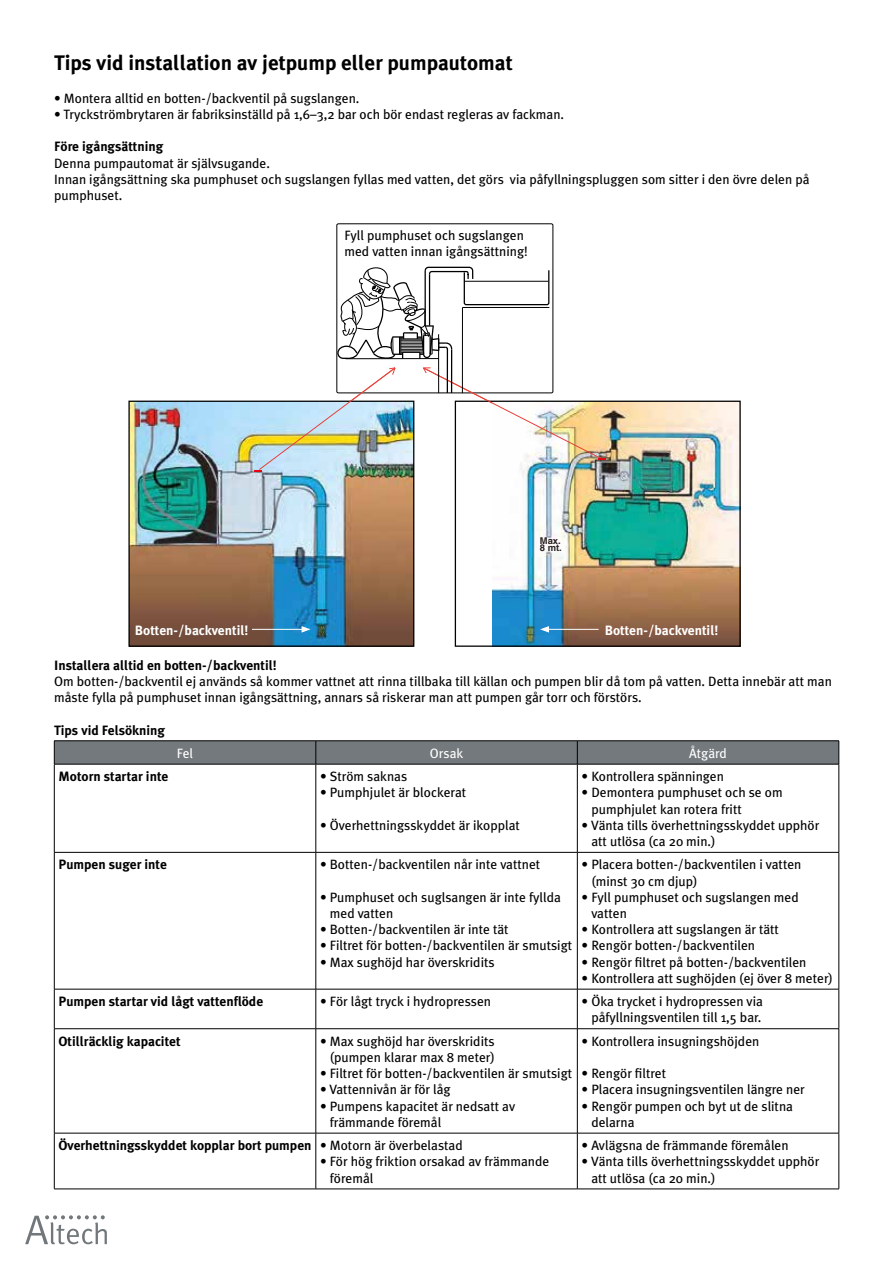
<style>
.page{position:relative;width:893px;height:1263px;background:#fff}
.page>*{position:absolute;margin:0;border:0;box-sizing:border-box;transform-origin:0 0}
.t1{font:700 21px "Meta Plus";color:#000}
.t2{font:13.5px/16.2px "Meta Plus";color:#000}
.t3{font:700 13.5px "Meta Plus";color:#000}
.t4{font:700 13.5px "Meta Plus";color:#fff}
.t5{font:13.5px "Meta Plus";color:#fff}
.t6{font:700 9.45px/7.8px "Helvetica";color:#261f1f}
.s1{font-weight:400}
</style>
<div class="page">
<svg style="left:25px;top:1215px;width:82px;height:29px"></svg>
<img style="left:128px;top:400px;width:613px;height:247px">
<svg style="left:254px;top:266px;width:352px;height:205px"></svg>
<hr style="left:54px;top:740px;width:262px;height:1px;background:#000">
<hr style="left:316px;top:740px;width:261px;height:1px;background:#000">
<hr style="left:577px;top:740px;width:262px;height:1px;background:#000">
<svg style="left:54px;top:741px;width:786px;height:23px;background:#6f7578"></svg>
<hr style="left:54px;top:764px;width:262px;height:1px;background:#000">
<hr style="left:54px;top:764px;width:1px;height:88px;background:#000">
<hr style="left:316px;top:764px;width:261px;height:1px;background:#000">
<hr style="left:316px;top:764px;width:1px;height:88px;background:#000">
<hr style="left:577px;top:764px;width:262px;height:1px;background:#000">
<hr style="left:577px;top:764px;width:1px;height:88px;background:#000">
<hr style="left:839px;top:764px;width:1px;height:88px;background:#000">
<hr style="left:54px;top:852px;width:262px;height:1px;background:#000">
<hr style="left:54px;top:852px;width:1px;height:137px;background:#000">
<hr style="left:316px;top:852px;width:261px;height:1px;background:#000">
<hr style="left:316px;top:852px;width:1px;height:137px;background:#000">
<hr style="left:577px;top:852px;width:262px;height:1px;background:#000">
<hr style="left:577px;top:852px;width:1px;height:137px;background:#000">
<hr style="left:839px;top:852px;width:1px;height:137px;background:#000">
<hr style="left:54px;top:989px;width:262px;height:1px;background:#000">
<hr style="left:54px;top:989px;width:1px;height:39px;background:#000">
<hr style="left:316px;top:989px;width:261px;height:1px;background:#000">
<hr style="left:316px;top:989px;width:1px;height:39px;background:#000">
<hr style="left:577px;top:989px;width:262px;height:1px;background:#000">
<hr style="left:577px;top:989px;width:1px;height:39px;background:#000">
<hr style="left:839px;top:989px;width:1px;height:39px;background:#000">
<hr style="left:54px;top:1028px;width:262px;height:1px;background:#000">
<hr style="left:54px;top:1029px;width:1px;height:104px;background:#000">
<hr style="left:316px;top:1028px;width:261px;height:1px;background:#000">
<hr style="left:316px;top:1029px;width:1px;height:104px;background:#000">
<hr style="left:577px;top:1028px;width:262px;height:1px;background:#000">
<hr style="left:577px;top:1029px;width:1px;height:104px;background:#000">
<hr style="left:839px;top:1029px;width:1px;height:104px;background:#000">
<hr style="left:54px;top:1133px;width:262px;height:1px;background:#000">
<hr style="left:54px;top:1133px;width:1px;height:56px;background:#000">
<hr style="left:316px;top:1133px;width:261px;height:1px;background:#000">
<hr style="left:316px;top:1133px;width:1px;height:56px;background:#000">
<hr style="left:577px;top:1133px;width:262px;height:1px;background:#000">
<hr style="left:577px;top:1133px;width:1px;height:56px;background:#000">
<hr style="left:839px;top:1133px;width:1px;height:56px;background:#000">
<hr style="left:54px;top:1189px;width:262px;height:1px;background:#000">
<hr style="left:316px;top:1189px;width:261px;height:1px;background:#000">
<hr style="left:577px;top:1189px;width:262px;height:1px;background:#000">
<hr style="left:252px;top:629px;width:52px;height:1px;background:#fff">
<svg style="left:302px;top:626px;width:8px;height:7px"></svg>
<hr style="left:547px;top:629px;width:52px;height:1px;background:#fff">
<svg style="left:540px;top:626px;width:9px;height:7px"></svg>
<h1 class="t1" style="left:54px;top:51px;width:460px">Tips vid installation av jetpump eller pumpautomat</h1>
<p class="t2" style="left:54px;top:90px;width:307px">• Montera alltid en botten-/backventil på sugslangen.</p>
<p class="t2" style="left:54px;top:106px;width:512px">• Tryckströmbrytaren är fabriksinställd på 1,6–3,2 bar och bör endast regleras av fackman.</p>
<p class="t3" style="left:54px;top:139px;width:111px">Före igångsättning</p>
<p class="t2" style="left:54px;top:155px;width:757px">Denna pumpautomat är självsugande.<br>Innan igångsättning ska pumphuset och sugslangen fyllas med vatten, det görs via påfyllningspluggen som sitter i den övre delen på pumphuset.</p>
<p class="t2" style="left:344px;top:227px;width:185px">Fyll pumphuset och sugslangen med vatten innan igångsättning!</p>
<p class="t4" style="left:135px;top:622px;width:115px">Botten-/backventil!</p>
<p class="t6" style="left:540px;top:536px;width:23px">Max.<br>8 mt.</p>
<p class="t4" style="left:605px;top:622px;width:115px">Botten-/backventil!</p>
<p class="t3" style="left:54px;top:657px;width:224px">Installera alltid en botten-/backventil!</p>
<p class="t2" style="left:54px;top:673px;width:779px">Om botten-/backventil ej används så kommer vattnet att rinna tillbaka till källan och pumpen blir då tom på vatten. Detta innebär att man måste fylla på pumphuset innan igångsättning, annars så riskerar man att pumpen går torr och förstörs.</p>
<p class="t3" style="left:54px;top:722px;width:112px">Tips vid Felsökning</p>
<p class="t5" style="left:177px;top:745px;width:18px">Fel</p>
<p class="t5" style="left:430px;top:745px;width:35px">Orsak</p>
<p class="t5" style="left:689px;top:745px;width:39px">Åtgärd</p>
<p class="t3" style="left:59px;top:768px;width:111px">Motorn startar inte</p>
<p class="t2" style="left:320px;top:768px;width:89px">• Ström saknas</p>
<p class="t2" style="left:320px;top:784px;width:148px">• Pumphjulet är blockerat</p>
<p class="t2" style="left:320px;top:817px;width:201px">• Överhettningsskyddet är ikopplat</p>
<p class="t2" style="left:582px;top:768px;width:144px">• Kontrollera spänningen</p>
<p class="t2" style="left:591px;top:784px;width:193px;text-indent:-10px">• Demontera pumphuset och se om pumphjulet kan rotera fritt</p>
<p class="t2" style="left:591px;top:817px;width:230px;text-indent:-10px">• Vänta tills överhettningsskyddet upphör att utlösa (ca 20 min.)</p>
<p class="t3" style="left:59px;top:857px;width:110px">Pumpen suger inte</p>
<p class="t2" style="left:320px;top:856px;width:222px">• Botten-/backventilen når inte vattnet</p>
<p class="t2" style="left:330px;top:889px;width:233px;text-indent:-10px">• Pumphuset och suglsangen är inte fyllda med vatten</p>
<p class="t2" style="left:320px;top:921px;width:190px">• Botten-/backventilen är inte tät</p>
<p class="t2" style="left:320px;top:937px;width:254px">• Filtret för botten-/backventilen är smutsigt</p>
<p class="t2" style="left:320px;top:954px;width:176px">• Max sughöjd har överskridits</p>
<p class="t2" style="left:591px;top:856px;width:212px;text-indent:-10px">• Placera botten-/backventilen i vatten (minst 30 cm djup)</p>
<p class="t2" style="left:591px;top:889px;width:209px;text-indent:-10px">• Fyll pumphuset och sugslangen med vatten</p>
<p class="t2" style="left:582px;top:921px;width:199px">• Kontrollera att sugslangen är tätt</p>
<p class="t2" style="left:582px;top:937px;width:175px">• Rengör botten-/backventilen</p>
<p class="t2" style="left:582px;top:954px;width:226px">• Rengör filtret på botten-/backventilen</p>
<p class="t2" style="left:582px;top:970px;width:253px">• Kontrollera att sughöjden (ej över 8 meter)</p>
<p class="t3" style="left:59px;top:993px;width:206px">Pumpen startar vid lågt vattenflöde</p>
<p class="t2" style="left:320px;top:993px;width:173px">• För lågt tryck i hydropressen</p>
<p class="t2" style="left:582px;top:993px;width:183px;text-align:right">• Öka trycket i hydropressen via påfyllningsventilen till 1,5 bar.</p>
<p class="t3" style="left:59px;top:1033px;width:124px">Otillräcklig kapacitet</p>
<p class="t2" style="left:320px;top:1033px;width:176px;text-align:right">• Max sughöjd har överskridits (pumpen klarar max 8 meter)</p>
<p class="t2" style="left:320px;top:1065px;width:254px">• Filtret för botten-/backventilen är smutsigt</p>
<p class="t2" style="left:320px;top:1081px;width:132px">• Vattennivån är för låg</p>
<p class="t2" style="left:330px;top:1098px;width:187px;text-indent:-10px">• Pumpens kapacitet är nedsatt av främmande föremål</p>
<p class="t2" style="left:582px;top:1033px;width:179px">• Kontrollera insugningshöjden</p>
<p class="t2" style="left:582px;top:1065px;width:86px">• Rengör filtret</p>
<p class="t2" style="left:582px;top:1081px;width:225px">• Placera insugningsventilen längre ner</p>
<p class="t2" style="left:591px;top:1098px;width:203px;text-indent:-10px">• Rengör pumpen och byt ut de slitna delarna</p>
<p class="t3" style="left:59px;top:1137px;width:406px">Överhettningsskyddet kopplar bort pumpen <span class="s1">• Motorn är överbelastad</span></p>
<p class="t2" style="left:330px;top:1153px;width:221px;text-indent:-10px">• För hög friktion orsakad av främmande föremål</p>
<p class="t2" style="left:582px;top:1137px;width:209px">• Avlägsna de främmande föremålen</p>
<p class="t2" style="left:591px;top:1153px;width:230px;text-indent:-10px">• Vänta tills överhettningsskyddet upphör att utlösa (ca 20 min.)</p>
</div>
